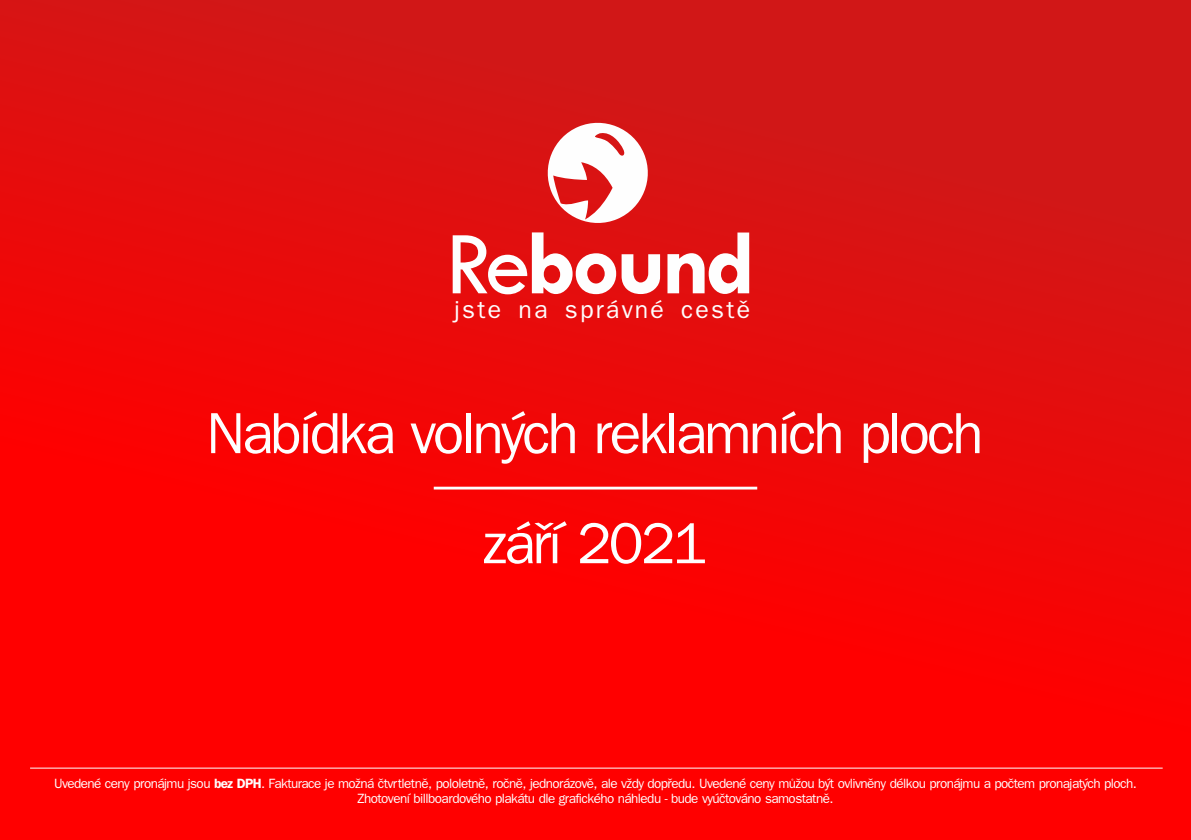
<style>
.page{position:relative;width:1191px;height:840px;background:#fff}
.page>*{position:absolute;margin:0;border:0;box-sizing:border-box;transform-origin:0 0}
.t1{font:58px/110px "Frankfurt Gothic";letter-spacing:-.05em;color:#fefefe;text-align:center}
.t2{font:24.8px "Frankfurt Gothic";letter-spacing:.09em;color:#fefefe}
.t3{font:13.4px/14.8px "Frankfurt Gothic";letter-spacing:-.04em;color:#fefefe;text-align:center}
.s1{font-weight:700}
</style>
<div class="page">
<div style="left:0;top:0;width:1191px;height:839px;background:linear-gradient(to bottom,#d11717,#f00)"></div>
<svg style="left:453px;top:116px;width:296px;height:178px"></svg>
<hr style="left:30px;top:767px;width:1132px;height:1px;background:#fefefe">
<hr style="left:434px;top:486px;width:323px;height:3px;background:#fefefe">
<h2 class="t2" style="left:454px;top:297px;width:297px">jste na správné cestě</h2>
<h1 class="t1" style="left:206px;top:380px;width:778px">Nabídka volných reklamních ploch září 2021</h1>
<p class="t3" style="left:54px;top:776px;width:1084px">Uvedené ceny pronájmu jsou <span class="s1">bez DPH</span>. Fakturace je možná čtvrtletně, pololetně, ročně, jednorázově, ale vždy dopředu. Uvedené ceny můžou být ovlivněny délkou pronájmu a počtem pronajatých ploch.<br>Zhotovení billboardového plakátu dle grafického náhledu - bude vyúčtováno samostatně.</p>
</div>
